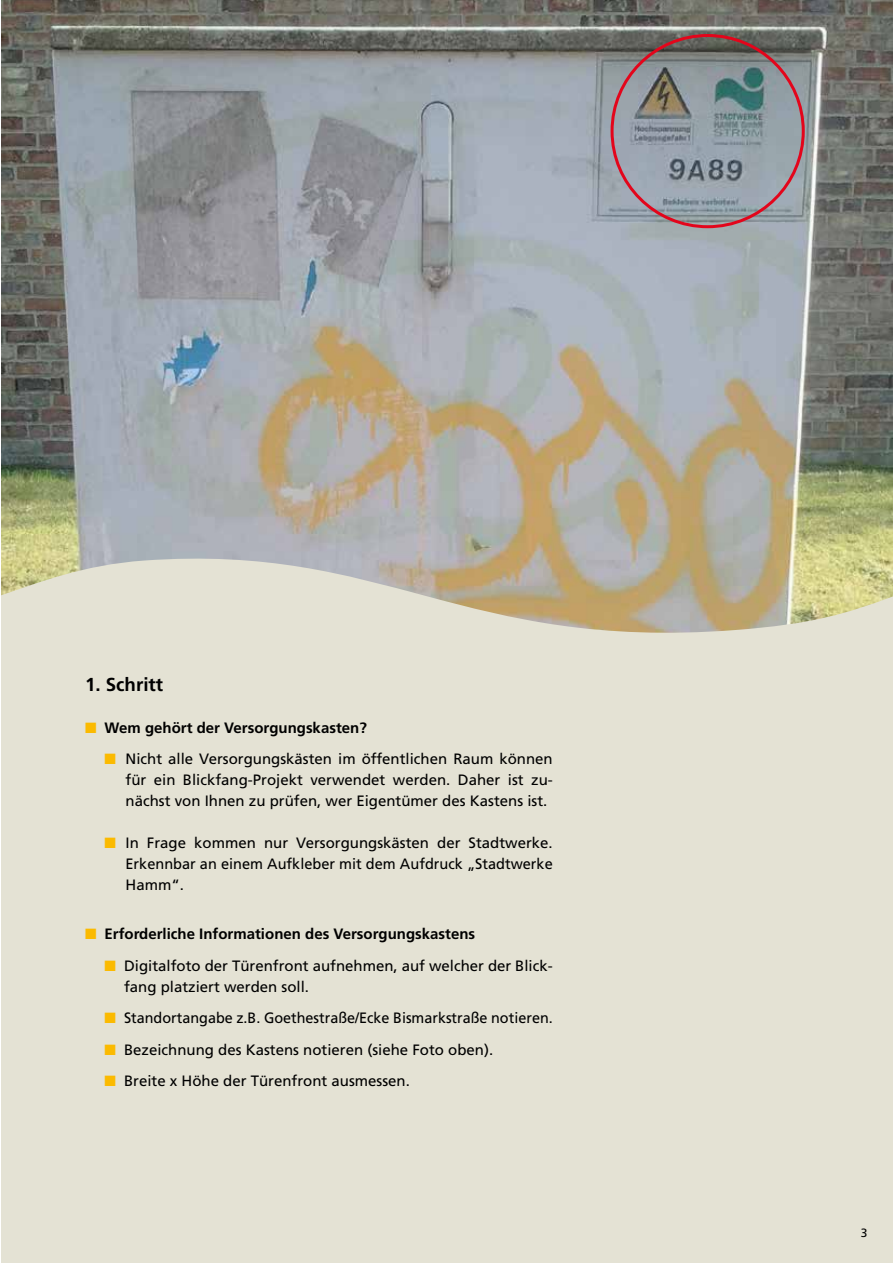
<style>
.page{position:relative;width:893px;height:1263px;background:#fff}
.page>*{position:absolute;margin:0;border:0;box-sizing:border-box;transform-origin:0 0}
.t1{font:700 18.75px "Frutiger";color:#000}
.t2{font:15px/21px "Frutiger";color:#000;text-align:justify}
.t3{font:700 15px "Frutiger";color:#000}
.t4{font:15px "Frutiger";color:#000;scale:.96 1}
.t5{font:12px "Frutiger";color:#000}
.s1{color:#fbba00}
</style>
<div class="page">
<img style="left:1px;top:0;width:892px;height:559px">
<div style="left:1px;top:559px;width:892px;height:704px;background:#e4e2d4"></div>
<p class="t1" style="left:85px;top:673px;width:80px">1. Schritt</p>
<p class="t3" style="left:85px;top:719px;width:283px"><span class="s1">■</span> Wem gehört der Versorgungskasten?</p>
<p class="t2" style="left:126px;top:749px;width:429px;text-indent:-21px"><span class="s1">■</span> Nicht alle Versorgungskästen im öffentlichen Raum können für ein Blickfang-Projekt verwendet werden. Daher ist zu&shy;nächst von Ihnen zu prüfen, wer Eigentümer des Kastens ist.</p>
<p class="t2" style="left:126px;top:833px;width:429px;text-indent:-21px"><span class="s1">■</span> In Frage kommen nur Versorgungskästen der Stadtwerke.<br>Erkennbar an einem Aufkleber mit dem Aufdruck „Stadtwerke Hamm“.</p>
<p class="t3" style="left:85px;top:925px;width:392px"><span class="s1">■</span> Erforderliche Informationen des Versorgungskastens</p>
<p class="t2" style="left:124px;top:955px;width:430px;text-indent:-20px"><span class="s1">■</span> Digitalfoto der Türenfront aufnehmen, auf welcher der Blick&shy;fang platziert werden soll.</p>
<p class="t4" style="left:105px;top:1009px;width:468px"><span class="s1">■</span> Standortangabe z.B. Goethestraße/Ecke Bismarkstraße notieren.</p>
<p class="t2" style="left:105px;top:1039px;width:390px"><span class="s1">■</span> Bezeichnung des Kastens notieren (siehe Foto oben).</p>
<p class="t2" style="left:105px;top:1071px;width:307px"><span class="s1">■</span> Breite x Höhe der Türenfront ausmessen.</p>
<p class="t5" style="left:861px;top:1226px;width:8px">3</p>
</div>
